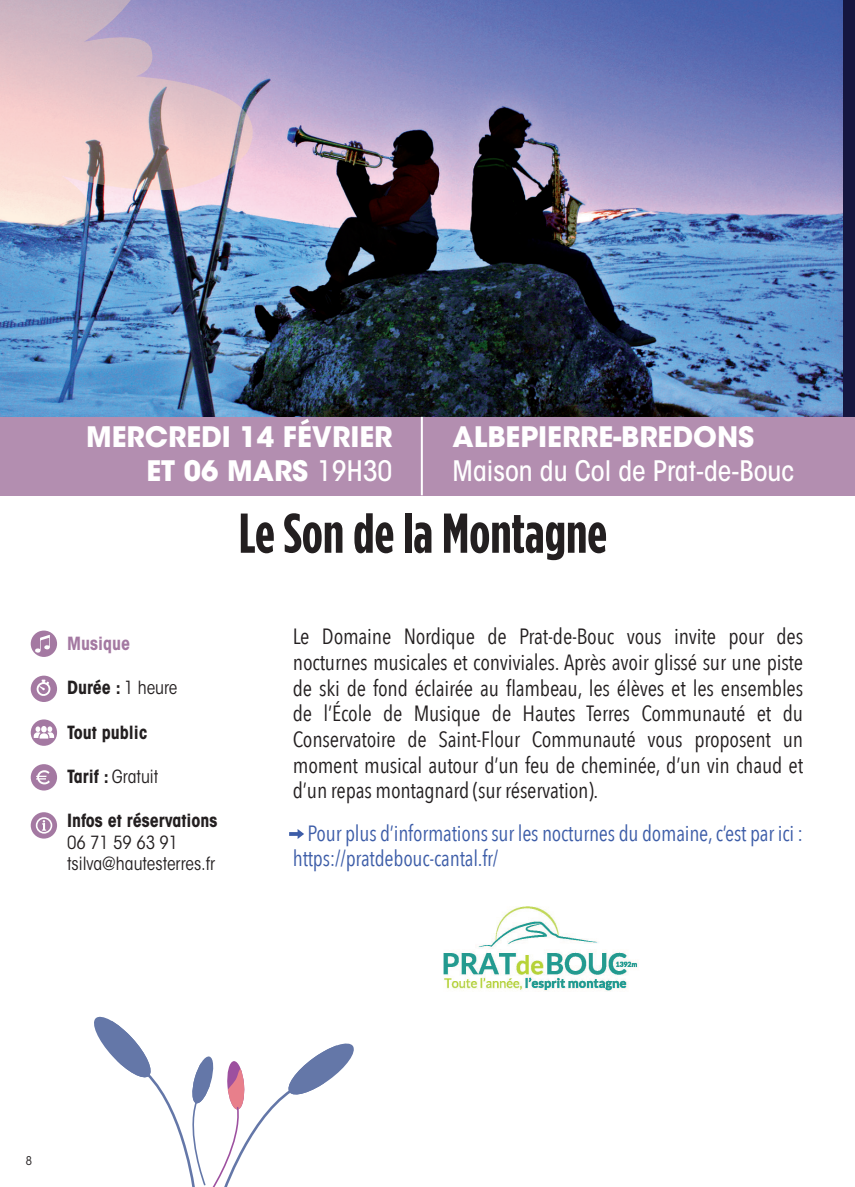
<style>
.page{position:relative;width:855px;height:1187px;background:#fff}
.page>*{position:absolute;margin:0;border:0;box-sizing:border-box;transform-origin:0 0}
.t1{font:700 56px "Gotham Condensed";color:#231f20}
.t2{font:700 28px/33.6px "ITC Avant Garde Std";color:#fff;text-align:right}
.t3{font:500 condensed 28px "ITC Avant Garde Std";color:#fff}
.t4{font:22px/25.6px "Avenir Next Condensed";letter-spacing:-.01em;color:#231f20;text-align:justify}
.t5{font:22px/25.6px "Avenir Next Condensed";letter-spacing:-.01em;color:#3d5da8}
.t6{font:condensed 18px/21.6px "ITC Avant Garde Std";color:#231f20}
.t7{font:700 condensed 18px "ITC Avant Garde Std";color:#231f20}
.t8{font:700 condensed 18px "ITC Avant Garde Std";color:#a479a2}
.t9{font:condensed 12px "ITC Avant Garde Std";color:#231f20}
.s1{font-weight:500;font-stretch:condensed}
.s2{font-weight:400}
.s3{font-weight:700}
</style>
<div class="page">
<div style="left:842px;top:0;width:13px;height:462px;background:#15163f"></div>
<div style="left:842px;top:417px;width:13px;height:78px;background:#b38eb0"></div>
<img style="left:0;top:0;width:842px;height:417px">
<div style="left:0;top:417px;width:842px;height:78px;background:#b38eb0"></div>
<hr style="left:421px;top:417px;width:2px;height:78px;background:#fff">
<div style="left:31px;top:630px;width:26px;height:27px;background:#a479a2;border-radius:50%"></div>
<div style="left:31px;top:675px;width:26px;height:27px;background:#a479a2;border-radius:50%"></div>
<svg style="left:37px;top:679px;width:13px;height:17px"></svg>
<div style="left:31px;top:764px;width:26px;height:26px;background:#a479a2;border-radius:50%"></div>
<svg style="left:36px;top:770px;width:14px;height:14px"></svg>
<div style="left:31px;top:812px;width:26px;height:26px;background:#a479a2;border-radius:50%"></div>
<svg style="left:36px;top:817px;width:16px;height:16px"></svg>
<div style="left:31px;top:719px;width:26px;height:26px;background:#a479a2;border-radius:50%"></div>
<svg style="left:34px;top:726px;width:20px;height:12px"></svg>
<img style="left:0;top:0;width:272px;height:275px">
<img style="left:443px;top:906px;width:195px;height:86px">
<svg style="left:94px;top:1016px;width:260px;height:170px"></svg>
<svg style="left:35px;top:635px;width:15px;height:18px"></svg>
<svg style="left:289px;top:829px;width:15px;height:10px"></svg>
<p class="t2" style="left:86px;top:420px;width:308px">MERCREDI 14 FÉVRIER<br>ET 06 MARS <span class="s1">19H30</span></p>
<p class="t2" style="left:453px;top:420px;width:303px">ALBEPIERRE-BREDONS</p>
<p class="t3" style="left:453px;top:454px;width:343px">Maison du Col de Prat-de-Bouc</p>
<h1 class="t1" style="left:239px;top:501px;width:370px">Le Son de la Montagne</h1>
<p class="t8" style="left:67px;top:632px;width:64px">Musique</p>
<p class="t7" style="left:67px;top:676px;width:112px">Durée : <span class="s2">1 heure</span></p>
<p class="t7" style="left:67px;top:720px;width:81px">Tout public</p>
<p class="t6" style="left:67px;top:765px;width:93px"><span class="s3">Tarif :</span> Gratuit</p>
<p class="t7" style="left:67px;top:809px;width:152px">Infos et réservations</p>
<p class="t6" style="left:67px;top:831px;width:150px">06 71 59 63 91 tsilva@hautesterres.fr</p>
<p class="t4" style="left:293px;top:623px;width:512px">Le Domaine Nordique de Prat-de-Bouc vous invite pour des nocturnes musicales et conviviales. Après avoir glissé sur une piste de ski de fond éclairée au flambeau, les élèves et les ensembles de l’École de Musique de Hautes Terres Communauté et du Conservatoire de Saint-Flour Communauté vous proposent un moment musical autour d’un feu de cheminée, d’un vin chaud et d’un repas montagnard (sur réservation).</p>
<p class="t5" style="left:293px;top:819px;width:512px;text-indent:15px">Pour plus d’informations sur les nocturnes du domaine, c’est par ici : https://pratdebouc-cantal.fr/</p>
<p class="t9" style="left:26px;top:1152px;width:8px">8</p>
</div>
